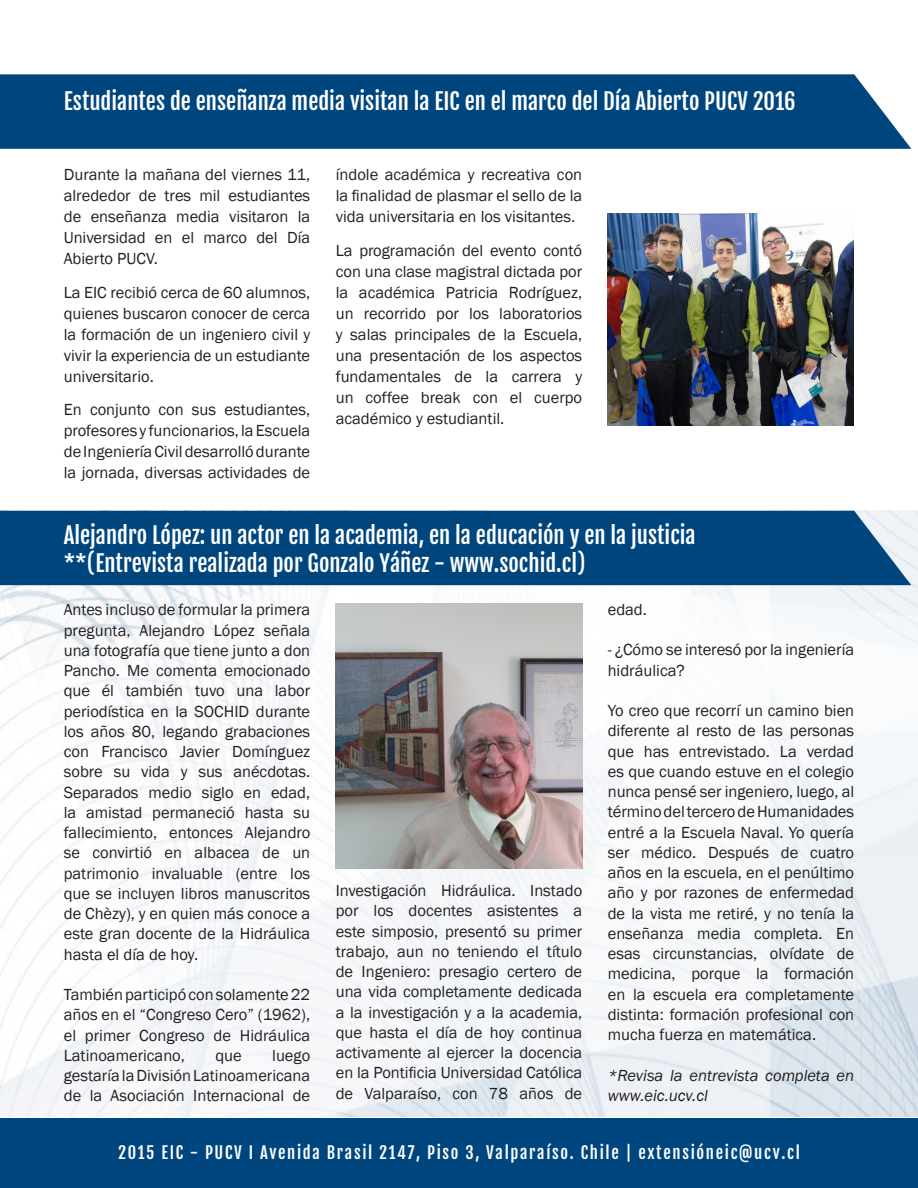
<style>
.page{position:relative;width:918px;height:1188px;background:#fff}
.page>*{position:absolute;margin:0;border:0;box-sizing:border-box;transform-origin:0 0}
.título{font:22.5px "Fjalla One";color:#fff}
.t1{font:16.5px/20.2px "Franklin Gothic";color:#231f20;text-align:justify}
.información_final{font:16.5px "Fjalla One";letter-spacing:.1em;color:#fff}
.t2{font:italic 16.5px/20.2px "Franklin Gothic";color:#231f20}
</style>
<div class="page">
<div style="left:1px;top:1118px;width:917px;height:70px;background:#00467e"></div>
<img style="left:1px;top:510px;width:917px;height:606px">
<div style="left:0;top:511px;width:911px;height:74px;background:#00467e"></div>
<div style="left:0;top:74px;width:911px;height:75px;background:#00467e"></div>
<img style="left:608px;top:214px;width:245px;height:212px">
<img style="left:336px;top:603px;width:246px;height:265px">
<p class="título" style="left:64px;top:87px;width:733px">Estudiantes de enseñanza media visitan la EIC en el marco del Día Abierto PUCV 2016</p>
<p class="t1" style="left:64px;top:164px;width:248px;line-height:21px">Durante la mañana del viernes 11, alrededor de tres mil estudiantes de enseñanza media visitaron la Universidad en el marco del Día Abierto PUCV.</p>
<p class="t1" style="left:64px;top:282px;width:248px;line-height:21px">La EIC recibió cerca de 60 alumnos, quienes buscaron conocer de cerca la formación de un ingeniero civil y vivir la experiencia de un estudiante universitario.</p>
<p class="t1" style="left:64px;top:400px;width:248px;line-height:21px">En conjunto con sus estudiantes, profesores y funcionarios, la Escuela de Ingeniería Civil desarrolló durante la jornada, diversas actividades de</p>
<p class="t1" style="left:336px;top:165px;width:248px;line-height:21px">índole académica y recreativa con la finalidad de plasmar el sello de la vida universitaria en los visitantes.</p>
<p class="t1" style="left:336px;top:241px;width:248px;line-height:21px">La programación del evento contó con una clase magistral dictada por la académica Patricia Rodríguez, un recorrido por los laboratorios y salas principales de la Escuela, una presentación de los aspectos fundamentales de la carrera y un coffee break con el cuerpo académico y estudiantil.</p>
<p class="título" style="left:64px;top:521px;width:634px">Alejandro López: un actor en la academia, en la educación y en la justicia</p>
<p class="título" style="left:64px;top:549px;width:523px">**(Entrevista realizada por Gonzalo Yáñez - www.sochid.cl)</p>
<p class="t1" style="left:64px;top:600px;width:248px">Antes incluso de formular la primera pregunta, Alejandro López señala una fotografía que tiene junto a don Pancho. Me comenta emocionado que él también tuvo una labor periodística en la SOCHID durante los años 80, legando grabaciones con Francisco Javier Domínguez sobre su vida y sus anécdotas.<br>Separados medio siglo en edad, la amistad permaneció hasta su fallecimiento, entonces Alejandro se convirtió en albacea de un patrimonio invaluable (entre los que se incluyen libros manuscritos de Chèzy), y en quien más conoce a este gran docente de la Hidráulica hasta el día de hoy.</p>
<p class="t1" style="left:64px;top:985px;width:248px">También participó con solamente 22 años en el “Congreso Cero” (1962), el primer Congreso de Hidráulica Latinoamericano,</p>
<p class="t1" style="left:64px;top:1046px;width:248px;text-indent:208px">luego gestaría la División Latinoamericana de la Asociación Internacional de</p>
<p class="t1" style="left:216px;top:1046px;width:28px">que</p>
<p class="t1" style="left:336px;top:881px;width:248px">Investigación Hidráulica. Instado por los docentes asistentes a este simposio, presentó su primer trabajo, aun no teniendo el título de Ingeniero: presagio certero de una vida completamente dedicada a la investigación y a la academia, que hasta el día de hoy continua activamente al ejercer la docencia en la Pontificia Universidad Católica de Valparaíso, con 78 años de</p>
<p class="t1" style="left:608px;top:600px;width:41px">edad.</p>
<p class="t1" style="left:608px;top:640px;width:248px">- ¿Cómo se interesó por la ingeniería hidráulica?</p>
<p class="t1" style="left:608px;top:701px;width:248px">Yo creo que recorrí un camino bien diferente al resto de las personas que has entrevistado. La verdad es que cuando estuve en el colegio nunca pensé ser ingeniero, luego, al término del tercero de Humanidades entré a la Escuela Naval. Yo quería ser médico. Después de cuatro años en la escuela, en el penúltimo año y por razones de enfermedad de la vista me retiré, y no tenía la enseñanza media completa. En esas circunstancias, olvídate de medicina, porque la formación en la escuela era completamente distinta: formación profesional con mucha fuerza en matemática.</p>
<p class="t2" style="left:608px;top:1065px;width:248px">*Revisa la entrevista completa en www.eic.ucv.cl</p>
<p class="información_final" style="left:118px;top:1142px;width:683px">2015 EIC - PUCV I Avenida Brasil 2147, Piso 3, Valparaíso. Chile | extensióneic@ucv.cl</p>
</div>
